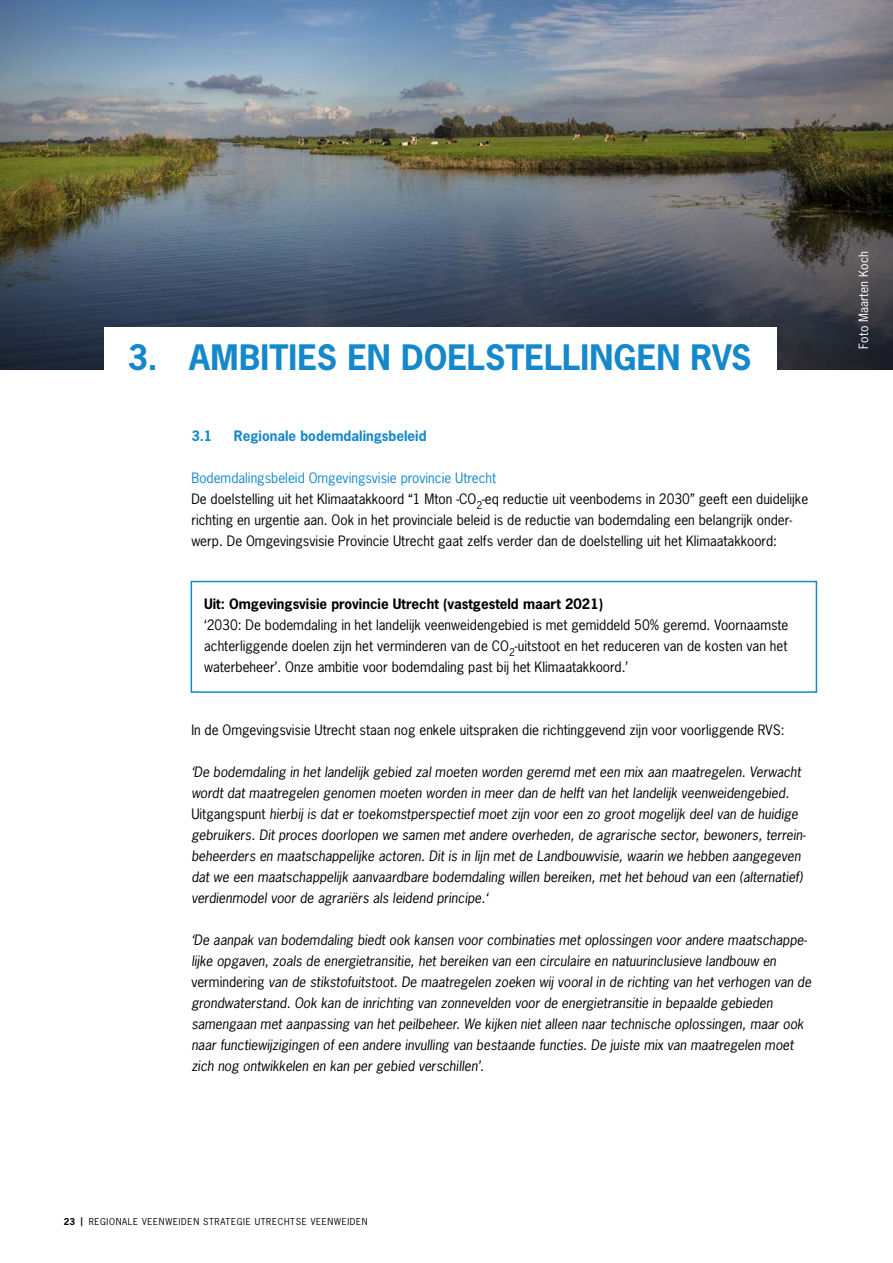
<style>
.page{position:relative;width:893px;height:1263px;background:#fff}
.page>*{position:absolute;margin:0;border:0;box-sizing:border-box;transform-origin:0 0}
.t1{font:700 33px "News Gothic Std";letter-spacing:-.005em;color:#1488ca}
.t2{font:italic 13.5px/21px "News Gothic Std";color:#000}
.t3{font:13.5px/21px "News Gothic Std";color:#000}
.t4{font:700 13.5px "News Gothic Std";color:#000}
.t5{font:700 13.5px "News Gothic Std";color:#1488ca}
.t6{font:12px "News Gothic Std";letter-spacing:.01em;color:#fff}
.t7{font:9px "News Gothic Std";letter-spacing:.075em;color:#000}
.s1{color:#1488ca}
.s2{font-style:normal}
.s3{font-weight:700}
</style>
<div class="page">
<img style="left:0;top:0;width:893px;height:370px">
<div style="left:104px;top:327px;width:673px;height:55px;background:#fff"></div>
<div style="left:191px;top:581px;width:626px;height:112px;border:2px solid #1488ca"></div>
<h1 class="t1" style="left:128px;top:336px;width:625px">3. AMBITIES EN DOELSTELLINGEN RVS</h1>
<p class="t5" style="left:191px;top:427px;width:22px">3.1</p>
<p class="t5" style="left:234px;top:427px;width:194px">Regionale bodemdalingsbeleid</p>
<p class="t3" style="left:191px;top:467px;width:618px"><span class="s1">Bodemdalingsbeleid Omgevingsvisie provincie Utrecht<br></span>De doelstelling uit het Klimaatakkoord “1 Mton -CO<sub>2</sub>-eq reductie uit veenbodems in 2030” geeft een duidelijke richting en urgentie aan. Ook in het provinciale beleid is de reductie van bodemdaling een belangrijk onder&shy;werp. De Omgevingsvisie Provincie Utrecht gaat zelfs verder dan de doelstelling uit het Klimaatakkoord:</p>
<p class="t4" style="left:204px;top:595px;width:401px">Uit: Omgevingsvisie provincie Utrecht (vastgesteld maart 2021)</p>
<p class="t3" style="left:204px;top:614px;width:586px;text-align:justify">‘2030: De bodemdaling in het landelijk veenweidengebied is met gemiddeld 50% geremd. Voornaamste achterliggende doelen zijn het verminderen van de CO<sub>2</sub>-uitstoot en het reduceren van de kosten van het waterbeheer’. Onze ambitie voor bodemdaling past bij het Klimaatakkoord.’</p>
<p class="t3" style="left:191px;top:719px;width:595px">In de Omgevingsvisie Utrecht staan nog enkele uitspraken die richtinggevend zijn voor voorliggende RVS:</p>
<p class="t2" style="left:191px;top:762px;width:616px">‘De bodemdaling in het landelijk gebied zal moeten worden geremd met een mix aan maatregelen. Verwacht wordt dat maatregelen genomen moeten worden in meer dan de helft van het landelijk veenweidengebied.<br><span class="s2">Uitgangspunt</span> hierbij is dat er toekomstperspectief moet zijn voor een zo groot mogelijk deel van de huidige gebruikers. Dit proces doorlopen we samen met andere overheden, de agrarische sector, bewoners, terrein&shy;beheerders en maatschappelijke actoren. Dit is in lijn met de Landbouwvisie, waarin we hebben aangegeven dat we een maatschappelijk aanvaardbare bodemdaling willen bereiken, met het behoud van een (alternatief) verdienmodel voor de agrariërs als leidend principe.‘</p>
<p class="t2" style="left:191px;top:930px;width:621px">‘De aanpak van bodemdaling biedt ook kansen voor combinaties met oplossingen voor andere maatschappe&shy;lijke opgaven, zoals de energietransitie, het bereiken van een circulaire en natuurinclusieve landbouw en <span class="s2">vermindering</span> van de stikstofuitstoot. De maatregelen zoeken wij vooral in de richting van het verhogen van de grondwaterstand. Ook kan de inrichting van zonnevelden voor de energietransitie in bepaalde gebieden samengaan met aanpassing van het peilbeheer. We kijken niet alleen naar technische oplossingen, maar ook naar functiewijzigingen of een andere invulling van bestaande functies. De juiste mix van maatregelen moet zich nog ontwikkelen en kan per gebied verschillen’<span class="s2">.</span></p>
<p class="t6" style="left:856px;top:349px;width:99px;rotate:-90deg">Foto Maarten Koch</p>
<p class="t7" style="left:64px;top:1215px;width:305px"><span class="s3">23 |</span> REGIONALE VEENWEIDEN STRATEGIE UTRECHTSE VEENWEIDEN</p>
</div>
